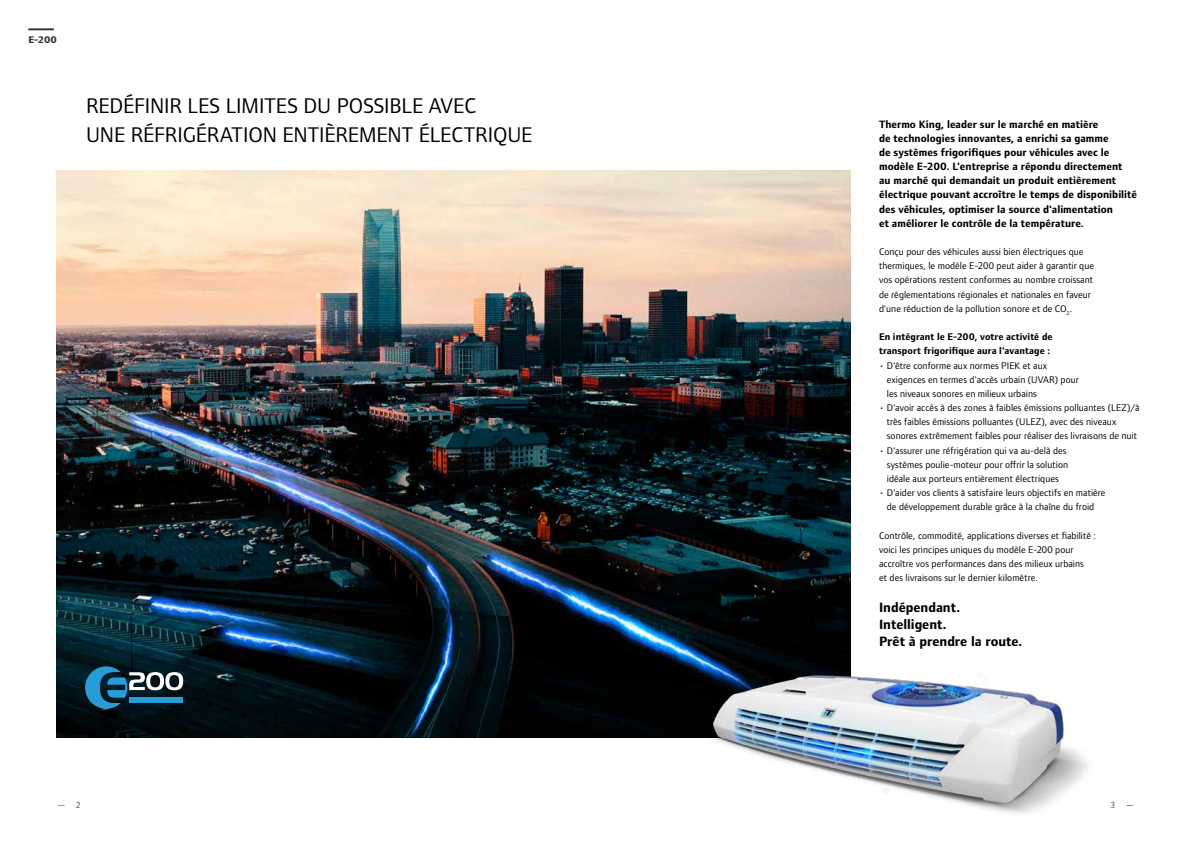
<style>
.page{position:relative;width:1191px;height:842px;background:#fff}
.page>*{position:absolute;margin:0;border:0;box-sizing:border-box;transform-origin:0 0}
.t1{font:22px/28.3px "Foundry Form Sans";letter-spacing:-.005em;color:#000}
.t2{font:700 14px/17px "Foundry Form Sans";color:#000}
.t3{font:700 11px/14.2px "Foundry Form Sans";letter-spacing:.005em;color:#000}
.t4{font:10px/14.2px "Foundry Form Sans";letter-spacing:.005em;color:#000}
.t5{font:700 10px/14.2px "Foundry Form Sans";letter-spacing:.005em;color:#000}
.t6{font:800 10px "Foundry Form Sans";color:#343233}
.t7{font:9px "Foundry Form Sans";color:#4a4a49}
</style>
<div class="page">
<hr style="left:28px;top:28px;width:26px;height:2px;background:#343233">
<img style="left:57px;top:170px;width:793px;height:567px">
<img style="left:681px;top:661px;width:407px;height:153px">
<svg style="left:85px;top:666px;width:98px;height:43px;background:#2c5a72"></svg>
<p class="t6" style="left:28px;top:34px;width:30px">E-200</p>
<h1 class="t1" style="left:86px;top:92px;width:448px">REDÉFINIR LES LIMITES DU POSSIBLE AVEC<br>UNE RÉFRIGÉRATION ENTIÈREMENT ÉLECTRIQUE</h1>
<p class="t3" style="left:879px;top:117px;width:259px">Thermo King, leader sur le marché en matière<br>de technologies innovantes, a enrichi sa gamme<br>de systèmes frigorifiques pour véhicules avec le modèle E-200. L'entreprise a répondu directement<br>au marché qui demandait un produit entièrement électrique pouvant accroître le temps de disponibilité des véhicules, optimiser la source d'alimentation<br>et améliorer le contrôle de la température.</p>
<p class="t4" style="left:879px;top:245px;width:216px">Conçu pour des véhicules aussi bien électriques que thermiques, le modèle E-200 peut aider à garantir que vos opérations restent conformes au nombre croissant de réglementations régionales et nationales en faveur d'une réduction de la pollution sonore et de CO<sub>2</sub>.</p>
<p class="t5" style="left:879px;top:330px;width:175px">En intégrant le E-200, votre activité de transport frigorifique aura l'avantage :</p>
<p class="t4" style="left:887px;top:358px;width:193px;text-indent:-8px">• D'être conforme aux normes PIEK et aux exigences en termes d'accès urbain (UVAR) pour les niveaux sonores en milieux urbains</p>
<p class="t4" style="left:887px;top:401px;width:254px;text-indent:-8px">• D'avoir accès à des zones à faibles émissions polluantes (LEZ)/à très faibles émissions polluantes (ULEZ), avec des niveaux sonores extrêmement faibles pour réaliser des livraisons de nuit</p>
<p class="t4" style="left:887px;top:443px;width:183px;text-indent:-8px">• D'assurer une réfrigération qui va au-delà des systèmes poulie-moteur pour offrir la solution idéale aux porteurs entièrement électriques</p>
<p class="t4" style="left:879px;top:486px;width:228px;text-align:center">• D'aider vos clients à satisfaire leurs objectifs en matière de développement durable grâce à la chaîne du froid</p>
<p class="t4" style="left:879px;top:528px;width:218px">Contrôle, commodité, applications diverses et fiabilité : voici les principes uniques du modèle E-200 pour accroître vos performances dans des milieux urbains<br>et des livraisons sur le dernier kilomètre.</p>
<h2 class="t2" style="left:879px;top:599px;width:145px">Indépendant.<br>Intelligent.<br>Prêt à prendre la route.</h2>
<p class="t7" style="left:57px;top:800px;width:25px">— 2</p>
<p class="t7" style="left:1110px;top:800px;width:25px">3 —</p>
</div>
